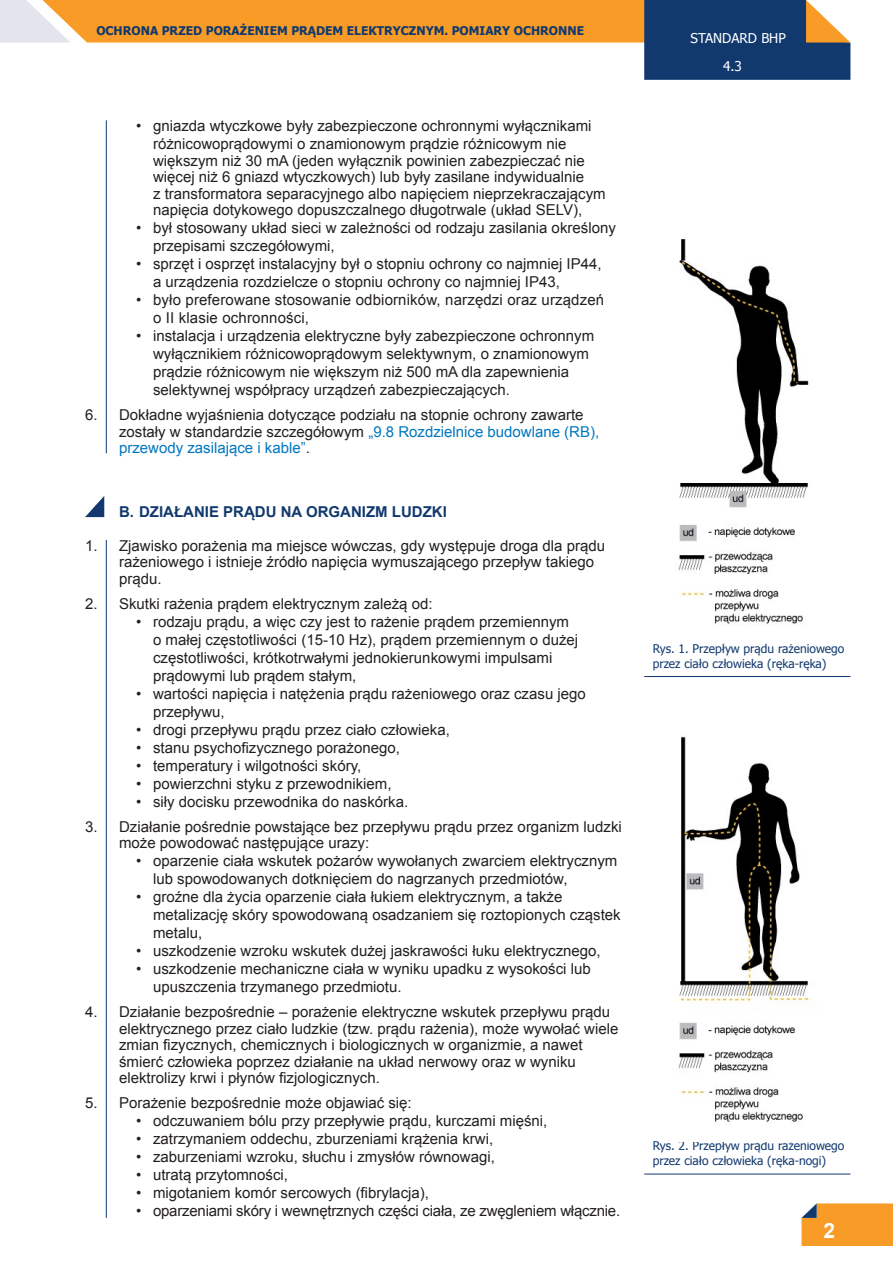
<style>
.page{position:relative;width:893px;height:1263px;background:#fff}
.page>*{position:absolute;margin:0;border:0;box-sizing:border-box;transform-origin:0 0}
.tekst{font:700 21px "Arial";color:#fff}
.Tekst_kropki{font:15px/18px "Arial";color:#231f20}
.Tekst_numerowany{font:15px/16.5px "Arial";color:#231f20}
.Tytulik{font:700 15px "Arial";color:#11396e}
.t1{font:13.5px "Tahoma";color:#fff}
.podpis_zdjęcia{font:12px/15px "Tahoma";color:#11396e}
.t2{font:700 12px "Tahoma";color:#11396e}
.s1{color:#0077c0}
</style>
<div class="page">
<svg style="left:801px;top:1203px;width:92px;height:43px;background:#f19d32"></svg>
<svg style="left:0;top:0;width:850px;height:80px"></svg>
<hr style="left:106px;top:120px;width:1px;height:333px;background:#11396e">
<hr style="left:106px;top:540px;width:1px;height:678px;background:#11396e">
<svg style="left:85px;top:496px;width:19px;height:21px"></svg>
<hr style="left:644px;top:1174px;width:206px;height:1px;background:#11396e">
<img style="left:678px;top:239px;width:131px;height:385px">
<hr style="left:644px;top:676px;width:206px;height:1px;background:#11396e">
<img style="left:678px;top:736px;width:132px;height:386px">
<p class="t2" style="left:96px;top:23px;width:489px">OCHRONA PRZED PORAŻENIEM PRĄDEM ELEKTRYCZNYM. POMIARY OCHRONNE</p>
<p class="Tekst_kropki" style="left:136px;top:117px;width:457px;text-align:center">• gniazda wtyczkowe były zabezpieczone ochronnymi wyłącznikami różnicowoprądowymi o znamionowym prądzie różnicowym nie</p>
<p class="Tekst_kropki" style="left:153px;top:152px;width:454px;line-height:16.5px">większym niż 30 mA (jeden wyłącznik powinien zabezpieczać nie więcej niż 6 gniazd wtyczkowych) lub były zasilane indywidualnie<br>z transformatora separacyjnego albo napięciem nieprzekraczającym napięcia dotykowego dopuszczalnego długotrwale (układ SELV),</p>
<p class="Tekst_kropki" style="left:153px;top:219px;width:464px;text-indent:-17px">• był stosowany układ sieci w zależności od rodzaju zasilania określony przepisami szczegółowymi,</p>
<p class="Tekst_kropki" style="left:153px;top:255px;width:450px;text-indent:-17px">• sprzęt i osprzęt instalacyjny był o stopniu ochrony co najmniej IP44, a urządzenia rozdzielcze o stopniu ochrony co najmniej IP43,</p>
<p class="Tekst_kropki" style="left:153px;top:291px;width:453px;text-indent:-17px">• było preferowane stosowanie odbiorników, narzędzi oraz urządzeń o II klasie ochronności,</p>
<p class="Tekst_kropki" style="left:153px;top:327px;width:443px;text-indent:-17px">• instalacja i urządzenia elektryczne były zabezpieczone ochronnym wyłącznikiem różnicowoprądowym selektywnym, o znamionowym prądzie różnicowym nie większym niż 500 mA dla zapewnienia selektywnej współpracy urządzeń zabezpieczających.</p>
<p class="Tekst_numerowany" style="left:119px;top:407px;width:482px;text-indent:-34px">6. Dokładne wyjaśnienia dotyczące podziału na stopnie ochrony zawarte zostały w standardzie szczegółowym <span class="s1">„9.8 Rozdzielnice budowlane (RB), przewody zasilające i kable”</span>.</p>
<p class="Tytulik" style="left:119px;top:502px;width:329px">B. DZIAŁANIE PRĄDU NA ORGANIZM LUDZKI</p>
<p class="Tekst_numerowany" style="left:119px;top:537px;width:488px;text-indent:-34px">1. Zjawisko porażenia ma miejsce wówczas, gdy występuje droga dla prądu rażeniowego i istnieje źródło napięcia wymuszającego przepływ takiego prądu.</p>
<p class="Tekst_numerowany" style="left:85px;top:595px;width:349px">2. Skutki rażenia prądem elektrycznym zależą od:</p>
<p class="Tekst_kropki" style="left:153px;top:612px;width:427px;text-indent:-17px">• rodzaju prądu, a więc czy jest to rażenie prądem przemiennym o małej częstotliwości (15-10 Hz), prądem przemiennym o dużej częstotliwości, krótkotrwałymi jednokierunkowymi impulsami prądowymi lub prądem stałym,</p>
<p class="Tekst_kropki" style="left:153px;top:684px;width:434px;text-indent:-17px">• wartości napięcia i natężenia prądu rażeniowego oraz czasu jego przepływu,</p>
<p class="Tekst_kropki" style="left:136px;top:720px;width:315px">• drogi przepływu prądu przez ciało człowieka,</p>
<p class="Tekst_kropki" style="left:136px;top:738px;width:265px">• stanu psychofizycznego porażonego,</p>
<p class="Tekst_kropki" style="left:136px;top:756px;width:227px">• temperatury i wilgotności skóry,</p>
<p class="Tekst_kropki" style="left:136px;top:774px;width:257px">• powierzchni styku z przewodnikiem,</p>
<p class="Tekst_kropki" style="left:136px;top:792px;width:274px">• siły docisku przewodnika do naskórka.</p>
<p class="Tekst_numerowany" style="left:119px;top:818px;width:504px;text-indent:-34px">3. Działanie pośrednie powstające bez przepływu prądu przez organizm ludzki może powodować następujące urazy:</p>
<p class="Tekst_kropki" style="left:153px;top:852px;width:466px;text-indent:-17px">• oparzenie ciała wskutek pożarów wywołanych zwarciem elektrycznym lub spowodowanych dotknięciem do nagrzanych przedmiotów,</p>
<p class="Tekst_kropki" style="left:153px;top:888px;width:469px;text-indent:-17px">• groźne dla życia oparzenie ciała łukiem elektrycznym, a także metalizację skóry spowodowaną osadzaniem się roztopionych cząstek metalu,</p>
<p class="Tekst_kropki" style="left:136px;top:942px;width:466px">• uszkodzenie wzroku wskutek dużej jaskrawości łuku elektrycznego,</p>
<p class="Tekst_kropki" style="left:153px;top:960px;width:439px;text-indent:-17px">• uszkodzenie mechaniczne ciała w wyniku upadku z wysokości lub upuszczenia trzymanego przedmiotu.</p>
<p class="Tekst_numerowany" style="left:119px;top:1004px;width:501px;text-indent:-34px">4. Działanie bezpośrednie – porażenie elektryczne wskutek przepływu prądu elektrycznego przez ciało ludzkie (tzw. prądu rażenia), może wywołać wiele zmian fizycznych, chemicznych i biologicznych w organizmie, a nawet śmierć człowieka poprzez działanie na układ nerwowy oraz w wyniku elektrolizy krwi i płynów fizjologicznych.</p>
<p class="Tekst_numerowany" style="left:85px;top:1095px;width:328px">5. Porażenie bezpośrednie może objawiać się:</p>
<p class="Tekst_kropki" style="left:136px;top:1112px;width:413px">• odczuwaniem bólu przy przepływie prądu, kurczami mięśni,</p>
<p class="Tekst_kropki" style="left:136px;top:1130px;width:359px">• zatrzymaniem oddechu, zburzeniami krążenia krwi,</p>
<p class="Tekst_kropki" style="left:136px;top:1148px;width:360px">• zaburzeniami wzroku, słuchu i zmysłów równowagi,</p>
<p class="Tekst_kropki" style="left:136px;top:1166px;width:154px">• utratą przytomności,</p>
<p class="Tekst_kropki" style="left:136px;top:1184px;width:294px">• migotaniem komór sercowych (fibrylacja),</p>
<p class="Tekst_kropki" style="left:136px;top:1202px;width:486px">• oparzeniami skóry i wewnętrznych części ciała, ze zwęgleniem włącznie.</p>
<p class="t1" style="left:691px;top:29px;width:97px">STANDARD BHP</p>
<p class="t1" style="left:723px;top:57px;width:20px">4.3</p>
<p class="podpis_zdjęcia" style="left:653px;top:640px;width:193px">Rys. 1. Przepływ prądu rażeniowego przez ciało człowieka (ręka-ręka)</p>
<p class="podpis_zdjęcia" style="left:653px;top:1138px;width:193px">Rys. 2. Przepływ prądu rażeniowego przez ciało człowieka (ręka-nogi)</p>
<p class="tekst" style="left:823px;top:1217px;width:13px">2</p>
</div>
